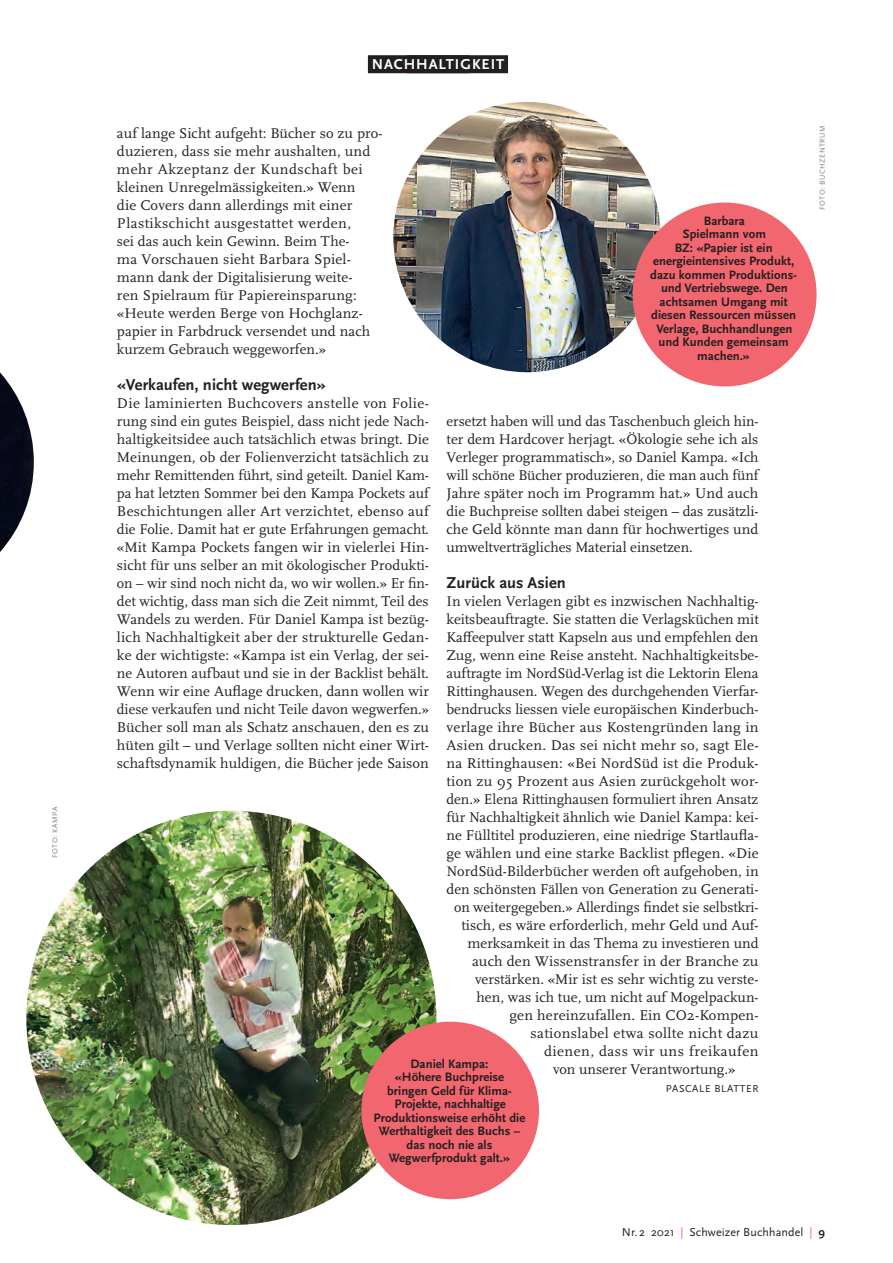
<style>
.page{position:relative;width:893px;height:1263px;background:#fff}
.page>*{position:absolute;margin:0;border:0;box-sizing:border-box;transform-origin:0 0}
.t1{font:700 16.5px "Scala Sans OT";letter-spacing:.005em;color:#231f20}
.t2{font:700 15px "Scala Sans OT";letter-spacing:.06em;color:#fff}
.t3{font:14.7px/18px "Scala OT";letter-spacing:.005em;color:#231f20;text-align:justify}
.t4{font:14.7px "Scala OT";letter-spacing:.025em;color:#231f20}
.t5{font:14.7px "Scala OT";letter-spacing:.03em;color:#231f20}
.t6{font:700 12.75px/13.5px "Scala Sans OT";letter-spacing:.005em;color:#231f20;text-align:center}
.t7{font:12px "Scala Sans OT";letter-spacing:.01em;color:#231f20}
.t8{font:10.5px "Scala Sans OT";letter-spacing:.06em;color:#231f20}
.t9{font:7.5px "Scala Sans OT";letter-spacing:.06em;color:#808285}
.s1{color:#f1666f}
.s2{font-weight:700}
</style>
<div class="page">
<div style="left:368px;top:55px;width:140px;height:18px;background:#231f20"></div>
<img style="left:0;top:372px;width:34px;height:180px">
<img style="left:393px;top:102px;width:268px;height:270px">
<img style="left:26px;top:811px;width:410px;height:414px">
<div style="left:633px;top:203px;width:184px;height:183px;background:#f1666f;border-radius:50%"></div>
<div style="left:361px;top:1022px;width:178px;height:177px;background:#f1666f;border-radius:50%"></div>
<p class="t9" style="left:51px;top:858px;width:53px;rotate:-90deg">FOTO: KAMPA</p>
<p class="t2" style="left:372px;top:56px;width:134px">NACHHALTIGKEIT</p>
<p class="t2" style="left:410px;top:56px;width:57px">RUBRIK</p>
<p class="t3" style="left:117px;top:125px;width:267px;text-align:left">auf lange Sicht aufgeht: Bücher so zu pro&shy;duzieren, dass sie mehr aushalten, und mehr Akzeptanz der Kundschaft bei kleinen Unregelmässigkeiten.» Wenn<br>die Covers dann allerdings mit einer Plastikschicht ausgestattet werden,<br>sei das auch kein Gewinn. Beim The-<br>ma Vorschauen sieht Barbara Spiel&shy;mann dank der Digitalisierung weite-<br>ren Spielraum für Papiereinsparung: «Heute werden Berge von Hochglanz&shy;papier in Farbdruck versendet und nach kurzem Gebrauch weggeworfen.»</p>
<p class="t1" style="left:117px;top:376px;width:211px">«Verkaufen, nicht wegwerfen»</p>
<p class="t3" style="left:117px;top:395px;width:314px">Die laminierten Buchcovers anstelle von Folie&shy;rung sind ein gutes Beispiel, dass nicht jede Nach&shy;haltigkeitsidee auch tatsächlich etwas bringt. Die Meinungen, ob der Folienverzicht tatsächlich zu mehr Remittenden führt, sind geteilt. Daniel Kam&shy;pa hat letzten Sommer bei den Kampa Pockets auf Beschichtungen aller Art verzichtet, ebenso auf die Folie. Damit hat er gute Erfahrungen gemacht. «Mit Kampa Pockets fangen wir in vielerlei Hin&shy;sicht für uns selber an mit ökologischer Produkti&shy;on – wir sind noch nicht da, wo wir wollen.» Er fin&shy;det wichtig, dass man sich die Zeit nimmt, Teil des Wandels zu werden. Für Daniel Kampa ist bezüg&shy;lich Nachhaltigkeit aber der strukturelle Gedan&shy;ke der wichtigste: «Kampa ist ein Verlag, der sei&shy;ne Autoren aufbaut und sie in der Backlist behält.<br>Wenn wir eine Auflage drucken, dann wollen wir diese verkaufen und nicht Teile davon wegwerfen.» Bücher soll man als Schatz anschauen, den es zu hüten gilt – und Verlage sollten nicht einer Wirt&shy;schaftsdynamik huldigen, die Bücher jede Saison</p>
<p class="t6" style="left:650px;top:214px;width:148px">Barbara<br>Spielmann vom<br>BZ: «Papier ist ein energieintensives Produkt, dazu kommen Produktions&shy;und Vertriebswege. Den achtsamen Umgang mit diesen Ressourcen müssen<br>Verlage, Buchhandlungen und Kunden gemeinsam machen.»</p>
<p class="t3" style="left:446px;top:413px;width:314px">ersetzt haben will und das Taschenbuch gleich hin&shy;ter dem Hardcover herjagt. «Ökologie sehe ich als Verleger programmatisch», so Daniel Kampa. «Ich will schöne Bücher produzieren, die man auch fünf Jahre später noch im Programm hat.» Und auch die Buchpreise sollten dabei steigen – das zusätzli&shy;che Geld könnte man dann für hochwertiges und umweltverträgliches Material einsetzen.</p>
<p class="t1" style="left:446px;top:574px;width:121px">Zurück aus Asien</p>
<p class="t3" style="left:446px;top:593px;width:314px">In vielen Verlagen gibt es inzwischen Nachhaltig-</p>
<p class="t3" style="left:446px;top:611px;width:314px">keitsbeauftragte. Sie statten die Verlagsküchen mit</p>
<p class="t3" style="left:446px;top:629px;width:314px">Kaffeepulver statt Kapseln aus und empfehlen den</p>
<p class="t3" style="left:446px;top:647px;width:313px">Zug, wenn eine Reise ansteht. Nachhaltigkeitsbe-</p>
<p class="t3" style="left:446px;top:665px;width:314px">auftragte im NordSüd-Verlag ist die Lektorin Elena</p>
<p class="t3" style="left:446px;top:683px;width:314px">Rittinghausen. Wegen des durchgehenden Vierfar-</p>
<p class="t3" style="left:446px;top:701px;width:313px">bendrucks liessen viele europäischen Kinderbuch-</p>
<p class="t3" style="left:446px;top:719px;width:314px">verlage ihre Bücher aus Kostengründen lang in</p>
<p class="t3" style="left:446px;top:737px;width:313px">Asien drucken. Das sei nicht mehr so, sagt Ele-</p>
<p class="t3" style="left:446px;top:755px;width:313px">na Rittinghausen: «Bei NordSüd ist die Produk-</p>
<p class="t3" style="left:446px;top:773px;width:313px">tion zu 95 Prozent aus Asien zurückgeholt wor-</p>
<p class="t3" style="left:446px;top:791px;width:313px">den.» Elena Rittinghausen formuliert ihren Ansatz</p>
<p class="t3" style="left:446px;top:809px;width:313px">für Nachhaltigkeit ähnlich wie Daniel Kampa: kei-</p>
<p class="t3" style="left:446px;top:827px;width:313px">ne Fülltitel produzieren, eine niedrige Startlaufla-</p>
<p class="t3" style="left:446px;top:845px;width:314px">ge wählen und eine starke Backlist pflegen. «Die</p>
<p class="t3" style="left:446px;top:863px;width:314px">NordSüd-Bilderbücher werden oft aufgehoben, in</p>
<p class="t3" style="left:446px;top:881px;width:313px">den schönsten Fällen von Generation zu Generati-</p>
<p class="t3" style="left:454px;top:899px;width:306px">on weitergegeben.» Allerdings findet sie selbstkri-</p>
<p class="t3" style="left:461px;top:917px;width:298px">tisch, es wäre erforderlich, mehr Geld und Auf-</p>
<p class="t3" style="left:467px;top:935px;width:293px">merksamkeit in das Thema zu investieren und</p>
<p class="t3" style="left:472px;top:953px;width:288px">auch den Wissenstransfer in der Branche zu</p>
<p class="t3" style="left:475px;top:971px;width:285px">verstärken. «Mir ist es sehr wichtig zu verste-</p>
<p class="t3" style="left:476px;top:989px;width:284px">hen, was ich tue, um nicht auf Mogelpackun-</p>
<p class="t3" style="left:509px;top:1007px;width:251px">gen hereinzufallen. Ein CO2-Kompen-</p>
<p class="t4" style="left:530px;top:1025px;width:229px">sationslabel etwa sollte nicht dazu</p>
<p class="t5" style="left:544px;top:1043px;width:216px">dienen, dass wir uns freikaufen</p>
<p class="t3" style="left:553px;top:1061px;width:184px">von unserer Verantwortung.»</p>
<p class="t8" style="left:666px;top:1083px;width:94px">PASCALE BLATTER</p>
<p class="t6" style="left:374px;top:1057px;width:153px">Daniel Kampa:<br>«Höhere Buchpreise bringen Geld für Klima-<br>Projekte, nachhaltige<br>Produktionsweise erhöht die<br>Werthaltigkeit des Buchs – das noch nie als<br>Wegwerfprodukt galt.»</p>
<p class="t9" style="left:818px;top:210px;width:86px;rotate:-90deg">FOTO: BUCHZENTRUM</p>
<p class="t7" style="left:622px;top:1226px;width:204px">Nr. 2 2021 <span class="s1">|</span> Schweizer Buchhandel <span class="s1">|</span> <span class="s2">9</span></p>
</div>
